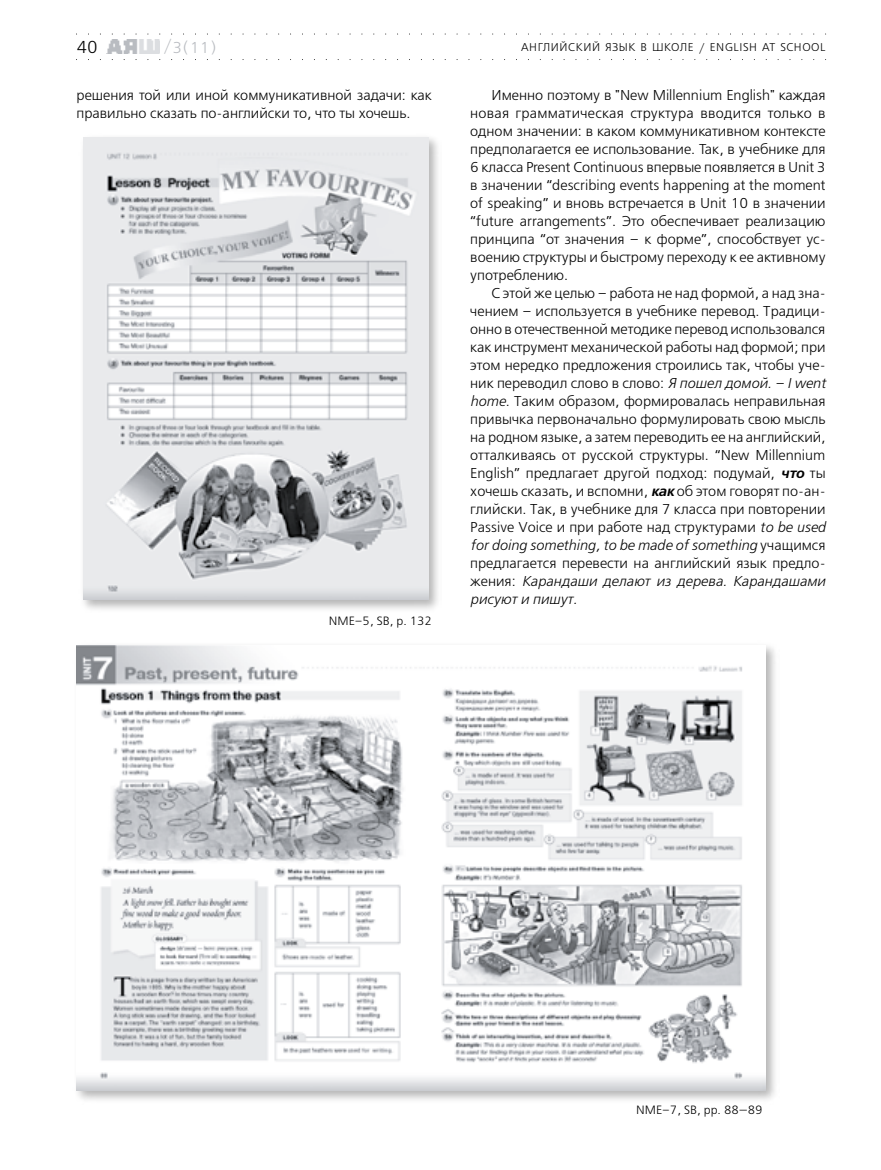
<style>
.page{position:relative;width:881px;height:1170px;background:#fff}
.page>*{position:absolute;margin:0;border:0;box-sizing:border-box;transform-origin:0 0}
.t1{font:17.25px "Free Set Light C";color:#000}
.t2{font:15.75px "Free Set Light C";color:#b9bcc1}
.t3{font:14.25px/18px "Free Set Light C";color:#000;text-align:justify}
.t4{font:12px "Free Set Light C";color:#000}
.t5{font:11.25px "Free Set Light C";color:#000}
.s1{font-style:italic}
.s2{font-family:"Free Set Demi Bold C";font-style:italic}
</style>
<div class="page">
<img style="left:106px;top:40px;width:54px;height:14px">
<svg style="left:76px;top:33px;width:739px;height:2px"></svg>
<svg style="left:76px;top:59px;width:739px;height:1px"></svg>
<div style="left:78px;top:133px;width:363px;height:479px;background:#000;opacity:.3"></div>
<img style="left:83px;top:137px;width:345px;height:463px">
<div style="left:72px;top:640px;width:706px;height:464px;background:#000;opacity:.3"></div>
<img style="left:77px;top:645px;width:688px;height:445px">
<p class="t1" style="left:76px;top:38px;width:23px">40</p>
<p class="t2" style="left:163px;top:39px;width:55px">/3(11)</p>
<p class="t5" style="left:521px;top:41px;width:306px">Английский язык в школЕ / English at school</p>
<p class="t3" style="left:76px;top:86px;width:357px">решения той или иной коммуникативной задачи: как правильно сказать по-английски то, что ты хочешь.</p>
<p class="t3" style="left:470px;top:86px;width:357px;text-indent:21px">И менно поэтому в "New Millennium English" каждая новая грамматическая структура вводится только в одном значении: в каком коммуникативном контексте предполагается ее использование. Так, в учебнике для 6 класса Present Continuous впервые появляется в Unit 3 в значении “describing events happening at the moment of speaking” и вновь встречается в Unit 10 в значении “future arrangements”. Это обеспечивает реализацию принципа “от значения – к форме”, способствует ус&shy;воению структуры и быстрому переходу к ее активному употреблению.</p>
<p class="t3" style="left:470px;top:284px;width:357px;text-indent:21px">С этой же целью – работа не над формой, а над зна&shy;чением – используется в учебнике перевод. Традици&shy;онно в отечественной методике перевод использовался как инструмент механической работы над формой; при этом нередко предложения строились так, чтобы уче&shy;ник переводил слово в слово: <span class="s1">Я пошел домой. – I went home</span>. Таким образом, формировалась неправильная привычка первоначально формулировать свою мысль на родном языке, а затем переводить ее на английский, отталкиваясь от русской структуры. “N ew Millennium English” предлагает другой подход: подумай, <span class="s2">что</span> ты хочешь сказать, и вспомни, <span class="s2">как</span> об этом говорят по-ан&shy;глийски. Так, в учебнике для 7 класса при повторении Passive Voice и при работе над структурами <span class="s1">to be used for doing something, to be made of something</span> учащимся предлагается перевести на английский язык предло&shy;жения: <span class="s1">Карандаши делают из дерева. Карандашами рисуют и пишут.</span></p>
<p class="t4" style="left:329px;top:615px;width:104px">NME–5, SB, p. 132</p>
<p class="t4" style="left:636px;top:1103px;width:128px">N ME–7, SB, pp. 88—89</p>
</div>
